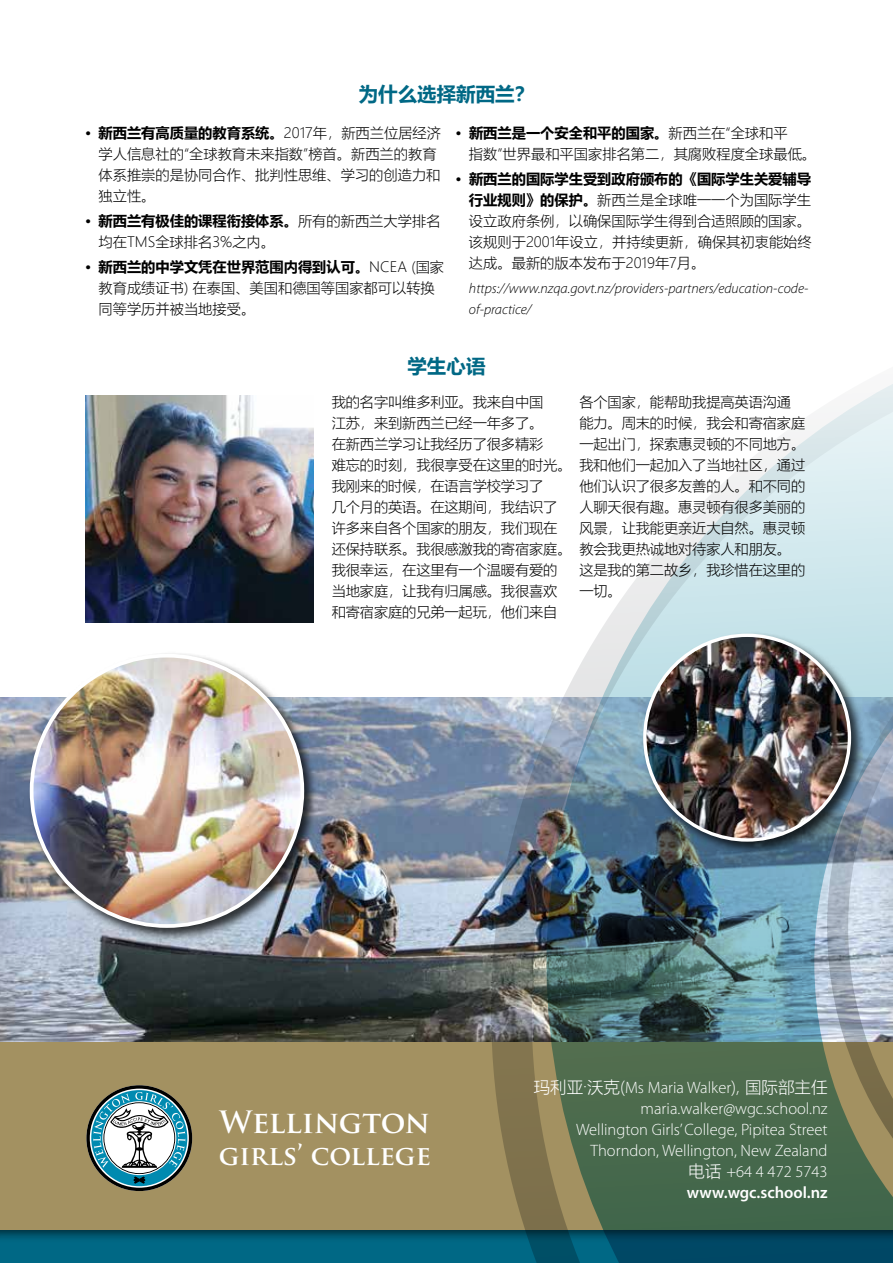
<style>
.page{position:relative;width:893px;height:1263px;background:#fff}
.page>*{position:absolute;margin:0;border:0;box-sizing:border-box;transform-origin:0 0}
.t1{font:700 30px "Trajan Pro";color:#fff}
.t2{font:700 26.4px "Trajan Pro";color:#fff}
.t3{font:700 19.5px "Microsoft Ya Hei";color:#006885}
.t4{font:300 16.5px/21px "Myriad Pro";color:#fff;text-align:right}
.t5{font:300 16.5px "Microsoft Ya Hei";color:#fff}
.t6{font:300 14.25px/21px "Microsoft Ya Hei";letter-spacing:-.01em;color:#000}
.t7{font:italic 300 14.25px/21px "Myriad Pro";color:#000}
.s1{font-weight:700}
.s2{font-family:"Myriad Pro"}
.s3{font-family:"Microsoft Ya Hei"}
.s4{font-weight:600}
</style>
<div class="page">
<img style="left:85px;top:395px;width:229px;height:228px">
<div style="left:0;top:697px;width:893px;height:400px;background:#000;opacity:.13"></div>
<div style="left:0;top:1042px;width:893px;height:197px;background:#a39161"></div>
<div style="left:0;top:1227px;width:893px;height:36px;background:#000;opacity:.61"></div>
<svg style="left:86px;top:1085px;width:106px;height:106px"></svg>
<img style="left:491px;top:697px;width:56px;height:566px">
<img style="left:547px;top:384px;width:346px;height:879px">
<svg style="left:827px;top:554px;width:66px;height:709px;background:#92a4a1"></svg>
<div style="left:28px;top:652px;width:290px;height:290px;background:#000;opacity:.75"></div>
<img style="left:32px;top:656px;width:270px;height:270px;border-radius:135px">
<div style="left:641px;top:631px;width:224px;height:224px;background:#000;opacity:.75"></div>
<img style="left:645px;top:635px;width:204px;height:205px;border-radius:102px">
<h3 class="t3" style="left:359px;top:80px;width:177px">为什么选择新西兰？</h3>
<p class="t6" style="left:99px;top:122px;width:344px;text-indent:-13px"><span class="s1">• 新西兰有高质量的教育系统。</span>2017年，新西兰位居经济学人信息社的“全球教育未来指数”榜首。新西兰的教育体系推崇的是协同合作、批判性思维、学习的创造力和独立性。</p>
<p class="t6" style="left:99px;top:210px;width:344px;text-indent:-13px"><span class="s1">• 新西兰有极佳的课程衔接体系。</span>所有的新西兰大学排名均在TMS全球排名3%之内。</p>
<p class="t6" style="left:99px;top:256px;width:347px;text-indent:-13px"><span class="s1">• 新西兰的中学文凭在世界范围内得到认可。</span>NCEA (国家教育成绩证书) 在泰国、美国和德国等国家都可以转换同等学历并被当地接受。</p>
<p class="t6" style="left:469px;top:122px;width:349px;text-indent:-13px"><span class="s1">• 新西兰是一个安全和平的国家。</span>新西兰在“全球和平<br>指数”世界最和平国家排名第二，其腐败程度全球最低。</p>
<p class="t6" style="left:469px;top:168px;width:344px;text-align:justify;text-indent:-13px"><span class="s1">• 新西兰的国际学生受到政府颁布的《国际学生关爱辅导行业规则》的保护。</span>新西兰是全球唯一一个为国际学生设立政府条例，以确保国际学生得到合适照顾的国家。该规则于2001年设立，并持续更新，确保其初衷能始终达成。最新的版本发布于2019年7月。</p>
<p class="t7" style="left:469px;top:278px;width:341px">https://www.nzqa.govt.nz/providers-partners/education-code&shy;of-practice/</p>
<h3 class="t3" style="left:407px;top:352px;width:79px">学生心语</h3>
<p class="t6" style="left:332px;top:391px;width:241px">我的名字叫维多利亚。我来自中国<br>江苏，来到新西兰已经一年多了。<br>在新西兰学习让我经历了很多精彩<br>难忘的时刻，我很享受在这里的时光。我刚来的时候，在语言学校学习了<br>几个月的英语。在这期间，我结识了许多来自各个国家的朋友，我们现在还保持联系。我很感激我的寄宿家庭。我很幸运，在这里有一个温暖有爱的当地家庭，让我有归属感。我很喜欢和寄宿家庭的兄弟一起玩，他们来自</p>
<p class="t6" style="left:579px;top:391px;width:227px">各个国家，能帮助我提高英语沟通能力。周末的时候，我会和寄宿家庭一起出门，探索惠灵顿的不同地方。我和他们一起加入了当地社区，通过他们认识了很多友善的人。和不同的人聊天很有趣。惠灵顿有很多美丽的风景，让我能更亲近大自然。惠灵顿教会我更热诚地对待家人和朋友。这是我的第二故乡，我珍惜在这里的一切。</p>
<h1 class="t1" style="left:220px;top:1103px;width:212px">Wellington</h1>
<h2 class="t2" style="left:219px;top:1139px;width:214px">girls’ college</h2>
<p class="t5" style="left:534px;top:1076px;width:295px">玛利亚·沃克(<span class="s2">Ms Maria Walker</span>), 国际部主任</p>
<p class="t4" style="left:576px;top:1098px;width:253px">maria.walker@wgc.school.nz<br>Wellington Girls’ College, Pipitea Street<br>Thorndon, Wellington, New Zealand<span class="s3">电话</span> +64 4 472 5743 <span class="s4">www.wgc.school.nz</span></p>
</div>
